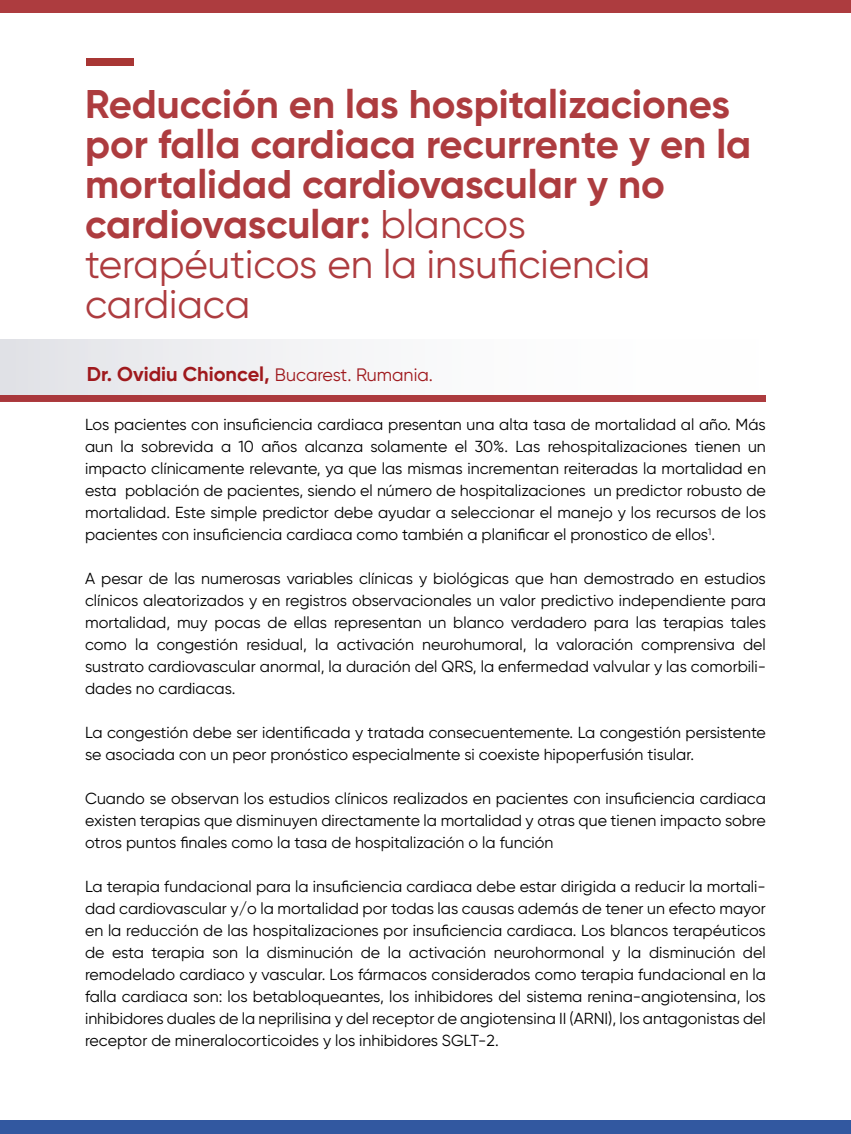
<style>
.page{position:relative;width:851px;height:1134px;background:#fff}
.page>*{position:absolute;margin:0;border:0;box-sizing:border-box;transform-origin:0 0}
.t1{font:700 40px/40px "Gilroy";color:#9f191d}
.t2{font:700 20px "Gilroy";color:#9f191d}
.t3{font:16px/22px "Gilroy";color:#000;text-align:justify}
.s1{font-weight:400}
.s2{font-weight:400;font-size:18px}
</style>
<div class="page">
<div style="left:0;top:340px;width:767px;height:61px;background:linear-gradient(to right,#e5e5ea,#fff)"></div>
<div style="left:0;top:395px;width:765px;height:6px;background:#ac3a3e"></div>
<div style="left:0;top:0;width:850px;height:13px;background:#ad3c3f"></div>
<div style="left:0;top:1120px;width:850px;height:14px;background:#3258a0"></div>
<div style="left:86px;top:58px;width:48px;height:7px;background:#a83634"></div>
<h1 class="t1" style="left:85px;top:84px;width:667px">Reducción en las hospitalizaciones por falla cardiaca recurrente y en la mortalidad cardiovascular y no cardiovascular: <span class="s1">blancos terapéuticos en la insuficiencia cardiaca</span></h1>
<p class="t2" style="left:87px;top:361px;width:347px">Dr. Ovidiu Chioncel, <span class="s2">Bucarest. Rumania.</span></p>
<p class="t3" style="left:85px;top:413px;width:682px">Los pacientes con insuficiencia cardiaca presentan una alta tasa de mortalidad al año. Más aun la sobrevida a 10 años alcanza solamente el 30%. Las rehospitalizaciones tienen un impacto clínicamente relevante, ya que las mismas incrementan reiteradas la mortalidad en esta población de pacientes, siendo el número de hospitalizaciones un predictor robusto de mortalidad. Este simple predictor debe ayudar a seleccionar el manejo y los recursos de los pacientes con insuficiencia cardiaca como también a planificar el pronostico de ellos<sup>1</sup>.</p>
<p class="t3" style="left:85px;top:567px;width:682px">A pesar de las numerosas variables clínicas y biológicas que han demostrado en estudios clínicos aleatorizados y en registros observacionales un valor predictivo independiente para mortalidad, muy pocas de ellas representan un blanco verdadero para las terapias tales como la congestión residual, la activación neurohumoral, la valoración comprensiva del sustrato cardiovascular anormal, la duración del QRS, la enfermedad valvular y las comorbili&shy;dades no cardiacas.</p>
<p class="t3" style="left:85px;top:721px;width:682px">La congestión debe ser identificada y tratada consecuentemente. La congestión persistente se asociada con un peor pronóstico especialmente si coexiste hipoperfusión tisular.</p>
<p class="t3" style="left:85px;top:787px;width:682px">Cuando se observan los estudios clínicos realizados en pacientes con insuficiencia cardiaca existen terapias que disminuyen directamente la mortalidad y otras que tienen impacto sobre otros puntos finales como la tasa de hospitalización o la función</p>
<p class="t3" style="left:85px;top:875px;width:682px">La terapia fundacional para la insuficiencia cardiaca debe estar dirigida a reducir la mortali&shy;dad cardiovascular y/o la mortalidad por todas las causas además de tener un efecto mayor en la reducción de las hospitalizaciones por insuficiencia cardiaca. Los blancos terapéuticos de esta terapia son la disminución de la activación neurohormonal y la disminución del remodelado cardiaco y vascular. Los fármacos considerados como terapia fundacional en la falla cardiaca son: los betabloqueantes, los inhibidores del sistema renina-angiotensina, los inhibidores duales de la neprilisina y del receptor de angiotensina II (ARNI), los antagonistas del receptor de mineralocorticoides y los inhibidores SGLT-2.</p>
</div>
